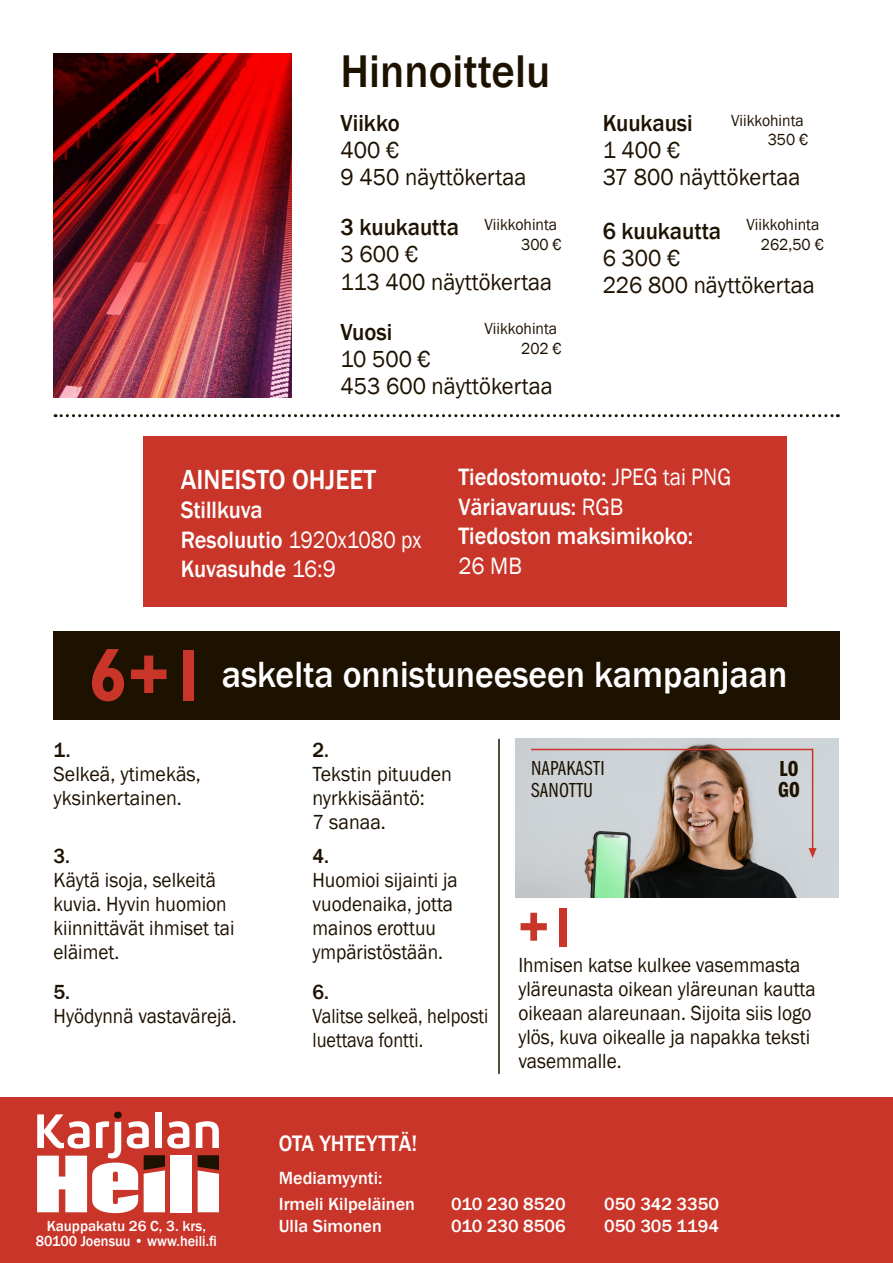
<style>
.page{position:relative;width:893px;height:1263px;background:#fff}
.page>*{position:absolute;margin:0;border:0;box-sizing:border-box;transform-origin:0 0}
.t1{font:700 55.8px "Gill Sans Std";color:#c93529;scale:.94 1}
.t2{font:500 47.1px "Franklin Gothic";color:#1d1100;scale:.95 1}
.t3{font:500 37.5px "Franklin Gothic";color:#fff;scale:.95 1}
.t4{font:500 28.35px "Franklin Gothic";color:#fff;scale:.92 1}
.t5{font:500 24.3px/29.5px "Franklin Gothic";color:#fff;scale:.92 1}
.t6{font:24.3px "Franklin Gothic";color:#fff;scale:.92 1}
.t7{font:23.85px/27.3px "Franklin Gothic";color:#1d1100;scale:.95 1}
.t8{font:500 23.85px "Franklin Gothic";color:#1d1100;scale:.95 1}
.t9{font:500 22.95px "Franklin Gothic";color:#fff;scale:.92 1}
.t10{font:22.5px/21px "Franklin Gothic LT Pro Dm Cm";color:#1d1100}
.t11{font:21px/24px "Franklin Gothic";color:#1d1100;scale:.92 1}
.t12{font:21px/24px "Franklin Gothic";color:#1d1100;scale:.95 1}
.t13{font:21px/24px "Franklin Gothic";color:#1d1100;scale:.87 1}
.t14{font:21px/22.5px "Franklin Gothic LT Pro Bk Cm";letter-spacing:.02em;color:#1d1100}
.t15{font:500 21px "Franklin Gothic";color:#1d1100;scale:.95 1}
.t16{font:500 18px/26.4px "Franklin Gothic";color:#fff}
.t17{font:16.5px/19.5px "Franklin Gothic";color:#1d1100;text-align:right;scale:.95 1}
.t18{font:500 15px/15px "Franklin Gothic";color:#fff;text-align:center}
.s1{font-weight:400}
.s2{font-family:"Gill Sans Std";font-weight:700;font-size:74.85px;color:#c93529}
</style>
<div class="page">
<div style="left:0;top:1098px;width:893px;height:165px;background:#c93529"></div>
<div style="left:171px;top:1155px;width:21px;height:57px;background:#fff"></div>
<svg style="left:198px;top:1155px;width:21px;height:57px"></svg>
<div style="left:114px;top:1112px;width:8px;height:6px;background:#1d1100;border-radius:50%"></div>
<div style="left:155px;top:1112px;width:7px;height:36px;background:#fff"></div>
<svg style="left:37px;top:1114px;width:152px;height:99px"></svg>
<svg style="left:196px;top:1121px;width:23px;height:27px"></svg>
<img style="left:54px;top:54px;width:237px;height:344px">
<svg style="left:55px;top:414px;width:783px;height:3px"></svg>
<div style="left:54px;top:631px;width:786px;height:89px;background:#1d1100"></div>
<hr style="left:498px;top:739px;width:2px;height:335px;background:#1d1100">
<div style="left:143px;top:436px;width:644px;height:171px;background:#c93529"></div>
<img style="left:516px;top:739px;width:323px;height:159px">
<hr style="left:531px;top:749px;width:282px;height:1px;background:#c93529">
<hr style="left:812px;top:749px;width:1px;height:104px;background:#c93529">
<svg style="left:809px;top:848px;width:8px;height:10px"></svg>
<h2 class="t2" style="left:341px;top:42px;width:222px">Hinnoittelu</h2>
<p class="t8" style="left:341px;top:108px;width:64px">Viikko</p>
<p class="t7" style="left:341px;top:137px;width:197px">400 €<br>9 450 näyttökertaa</p>
<p class="t17" style="left:731px;top:111px;width:83px">Viikkohinta<br>350 €</p>
<p class="t8" style="left:603px;top:108px;width:96px">Kuukausi</p>
<p class="t7" style="left:603px;top:137px;width:210px">1 400 €<br>37 800 näyttökertaa</p>
<p class="t17" style="left:484px;top:215px;width:83px">Viikkohinta<br>300 €</p>
<p class="t17" style="left:746px;top:215px;width:83px">Viikkohinta<br>262,50 €</p>
<p class="t8" style="left:341px;top:212px;width:126px">3 kuukautta</p>
<p class="t7" style="left:341px;top:241px;width:224px">3 600 €<br>113 400 näyttökertaa</p>
<p class="t8" style="left:603px;top:216px;width:126px">6 kuukautta</p>
<p class="t7" style="left:603px;top:245px;width:225px">6 300 €<br>226 800 näyttökertaa</p>
<p class="t17" style="left:484px;top:319px;width:83px">Viikkohinta<br>202 €</p>
<p class="t8" style="left:341px;top:317px;width:56px">Vuosi</p>
<p class="t7" style="left:341px;top:346px;width:225px">10 500 €<br>453 600 näyttökertaa</p>
<h3 class="t4" style="left:181px;top:462px;width:214px">AINEISTO OHJEET</h3>
<p class="t5" style="left:181px;top:496px;width:263px">Stillkuva<br>Resoluutio <span class="s1">1920x1080 px<br></span>Kuvasuhde <span class="s1">16:9</span></p>
<p class="t5" style="left:458px;top:463px;width:298px">Tiedostomuoto: <span class="s1">JPEG tai PNG<br></span>Väriavaruus: <span class="s1">RGB<br></span>Tiedoston maksimikoko:</p>
<p class="t6" style="left:458px;top:551px;width:71px">26 MB</p>
<h3 class="t3" style="left:89px;top:651px;width:737px"><span class="s2">6+1</span> askelta onnistuneeseen kampanjaan</h3>
<p class="t15" style="left:54px;top:737px;width:19px">1.</p>
<p class="t12" style="left:54px;top:762px;width:156px">Selkeä, ytimekäs, yksinkertainen.</p>
<p class="t15" style="left:54px;top:843px;width:19px">3.</p>
<p class="t11" style="left:54px;top:869px;width:198px">Käytä isoja, selkeitä kuvia. Hyvin huomion kiinnittävät ihmiset tai eläimet.</p>
<p class="t15" style="left:54px;top:978px;width:19px">5.</p>
<p class="t11" style="left:54px;top:1004px;width:201px">Hyödynnä vastavärejä.</p>
<p class="t18" style="left:36px;top:1218px;width:183px">Kauppakatu 26 C, 3. krs,<br>80100 Joensuu • www.heili.fi</p>
<p class="t15" style="left:313px;top:737px;width:19px">2.</p>
<p class="t12" style="left:313px;top:762px;width:148px">Tekstin pituuden nyrkkisääntö:<br>7 sanaa.</p>
<p class="t15" style="left:313px;top:843px;width:19px">4.</p>
<p class="t11" style="left:313px;top:869px;width:159px">Huomioi sijainti ja vuodenaika, jotta mainos erottuu ympäristöstään.</p>
<p class="t15" style="left:313px;top:978px;width:19px">6.</p>
<p class="t13" style="left:313px;top:1004px;width:204px">Valitse selkeä, helposti luettava fontti.</p>
<p class="t9" style="left:279px;top:1129px;width:152px">OTA YHTEYTTÄ!</p>
<p class="t14" style="left:531px;top:757px;width:75px">NAPAKASTI<br>SANOTTU</p>
<p class="t10" style="left:778px;top:758px;width:23px">LO<br>GO</p>
<h1 class="t1" style="left:518px;top:894px;width:65px">+1</h1>
<p class="t11" style="left:518px;top:953px;width:325px">Ihmisen katse kulkee vasemmasta yläreunasta oikean yläreunan kautta oikeaan alareunaan. Sijoita siis logo ylös, kuva oikealle ja napakka teksti vasemmalle.</p>
<p class="t16" style="left:279px;top:1165px;width:138px">Mediamyynti:<br>Irmeli Kilpeläinen</p>
<p class="t16" style="left:451px;top:1191px;width:116px">010 230 8520</p>
<p class="t16" style="left:604px;top:1191px;width:116px">050 342 3350</p>
<p class="t16" style="left:279px;top:1213px;width:104px">Ulla Simonen</p>
<p class="t16" style="left:451px;top:1213px;width:116px">010 230 8506</p>
<p class="t16" style="left:604px;top:1213px;width:116px">050 305 1194</p>
</div>
